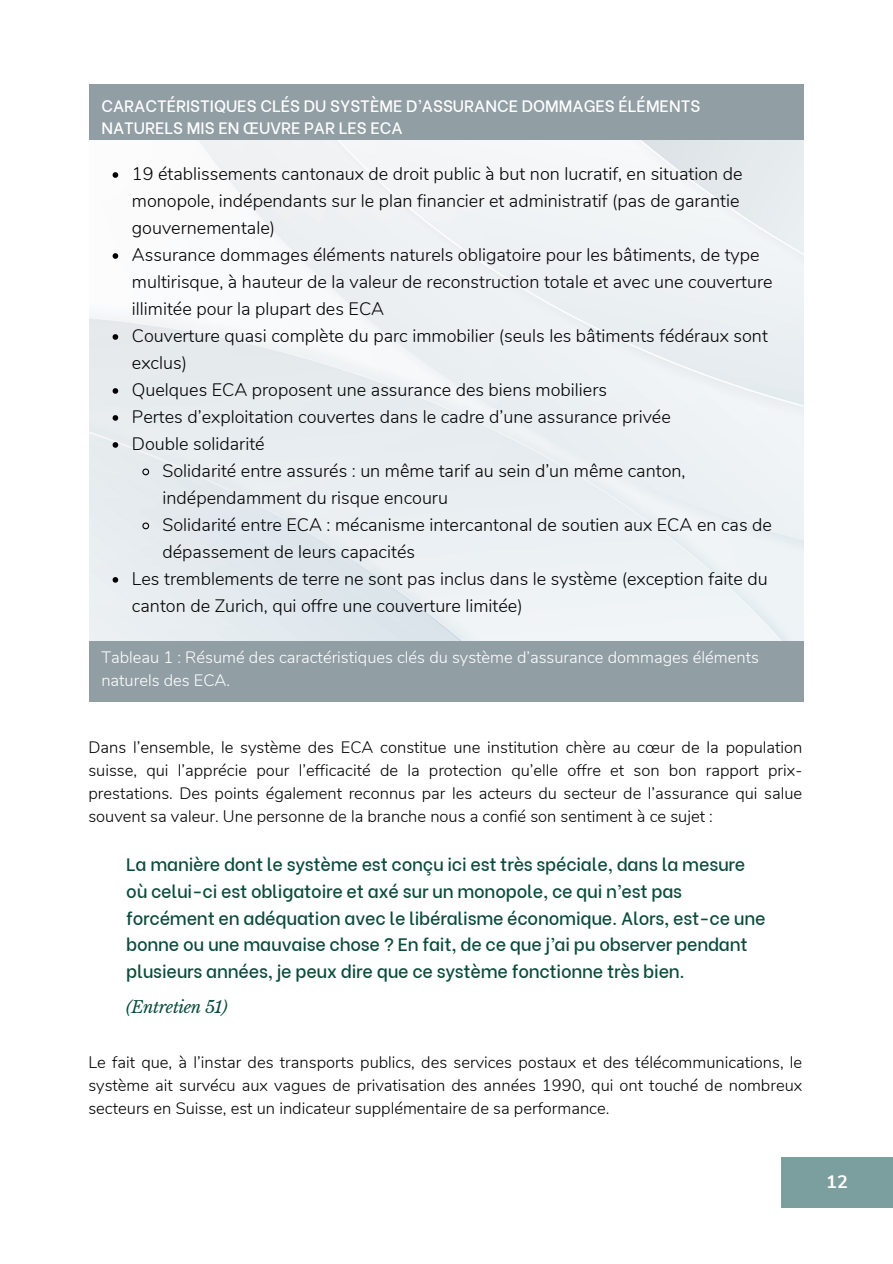
<style>
.page{position:relative;width:893px;height:1264px;background:#fff}
.page>*{position:absolute;margin:0;border:0;box-sizing:border-box;transform-origin:0 0}
.t1{font:300 18px "Nunito";color:#000}
.t2{font:500 18px/26.8px "Be Vietnam";letter-spacing:-.01em;color:#0a4b39}
.t3{font:700 18px "Nunito Sans";color:#fff}
.t4{font:300 16.5px/23px "Nunito";color:#000;text-align:justify}
.t5{font:300 16.5px/22.5px "Nunito";color:#fff}
.t6{font:500 16.5px/22.5px "Be Vietnam";color:#fff}
.t7{font:italic 16.5px "Libre Baskerville";letter-spacing:-.025em;color:#0a4b39}
</style>
<div class="page">
<img style="left:89px;top:140px;width:714px;height:500px">
<div style="left:781px;top:1157px;width:111px;height:50px;background:#7b9f9f"></div>
<div style="left:89px;top:85px;width:714px;height:55px;background:#919ea4"></div>
<div style="left:89px;top:640px;width:714px;height:61px;background:#919ea4"></div>
<svg style="left:113px;top:172px;width:5px;height:6px"></svg>
<svg style="left:113px;top:253px;width:5px;height:6px"></svg>
<svg style="left:113px;top:334px;width:5px;height:6px"></svg>
<svg style="left:113px;top:388px;width:5px;height:6px"></svg>
<svg style="left:113px;top:415px;width:5px;height:6px"></svg>
<svg style="left:113px;top:442px;width:5px;height:6px"></svg>
<svg style="left:141px;top:467px;width:9px;height:9px"></svg>
<svg style="left:141px;top:521px;width:9px;height:9px"></svg>
<svg style="left:113px;top:577px;width:5px;height:5px"></svg>
<p class="t6" style="left:101px;top:93px;width:600px">CARACTÉRISTIQUES CLÉS DU SYSTÈME D’ASSURANCE DOMMAGES ÉLÉMENTS<br>NATURELS MIS EN ŒUVRE PAR LES ECA</p>
<p class="t1" style="left:132px;top:162px;width:612px">19 établissements cantonaux de droit public à but non lucratif, en situation de</p>
<p class="t1" style="left:132px;top:189px;width:609px">monopole, indépendants sur le plan financier et administratif (pas de garantie</p>
<p class="t1" style="left:132px;top:216px;width:145px">gouvernementale)</p>
<p class="t1" style="left:132px;top:243px;width:629px">Assurance dommages éléments naturels obligatoire pour les bâtiments, de type</p>
<p class="t1" style="left:132px;top:270px;width:642px">multirisque, à hauteur de la valeur de reconstruction totale et avec une couverture</p>
<p class="t1" style="left:132px;top:297px;width:254px">illimitée pour la plupart des ECA</p>
<p class="t1" style="left:132px;top:324px;width:637px">Couverture quasi complète du parc immobilier (seuls les bâtiments fédéraux sont</p>
<p class="t1" style="left:132px;top:351px;width:57px">exclus)</p>
<p class="t1" style="left:132px;top:378px;width:476px">Quelques ECA proposent une assurance des biens mobiliers</p>
<p class="t1" style="left:132px;top:405px;width:540px">Pertes d’exploitation couvertes dans le cadre d’une assurance privée</p>
<p class="t1" style="left:132px;top:432px;width:134px">Double solidarité</p>
<p class="t1" style="left:162px;top:459px;width:524px">Solidarité entre assurés : un même tarif au sein d’un même canton,</p>
<p class="t1" style="left:162px;top:486px;width:287px">indépendamment du risque encouru</p>
<p class="t1" style="left:162px;top:513px;width:611px">Solidarité entre ECA : mécanisme intercantonal de soutien aux ECA en cas de</p>
<p class="t1" style="left:162px;top:539px;width:254px">dépassement de leurs capacités</p>
<p class="t1" style="left:132px;top:566px;width:637px">Les tremblements de terre ne sont pas inclus dans le système (exception faite du</p>
<p class="t1" style="left:132px;top:593px;width:392px">canton de Zurich, qui offre une couverture limitée)</p>
<p class="t5" style="left:101px;top:646px;width:659px">Tableau 1 : Résumé des caractéristiques clés du système d’assurance dommages éléments naturels des ECA.</p>
<p class="t4" style="left:88px;top:736px;width:715px">Dans l’ensemble, le système des ECA constitue une institution chère au cœur de la population suisse, qui l’apprécie pour l’efficacité de la protection qu’elle offre et son bon rapport prix&shy;prestations. Des points également reconnus par les acteurs du secteur de l’assurance qui salue souvent sa valeur. Une personne de la branche nous a confié son sentiment à ce sujet :</p>
<p class="t2" style="left:126px;top:849px;width:640px">La manière dont le système est conçu ici est très spéciale, dans la mesure où celui-ci est obligatoire et axé sur un monopole, ce qui n’est pas forcément en adéquation avec le libéralisme économique. Alors, est-ce une bonne ou une mauvaise chose ? En fait, de ce que j’ai pu observer pendant plusieurs années, je peux dire que ce système fonctionne très bien.</p>
<p class="t7" style="left:126px;top:997px;width:103px">(Entretien 51)</p>
<p class="t4" style="left:88px;top:1050px;width:715px">Le fait que, à l’instar des transports publics, des services postaux et des télécommunications, le système ait survécu aux vagues de privatisation des années 1990, qui ont touché de nombreux secteurs en Suisse, est un indicateur supplémentaire de sa performance.</p>
<p class="t3" style="left:826px;top:1169px;width:23px">12</p>
</div>
